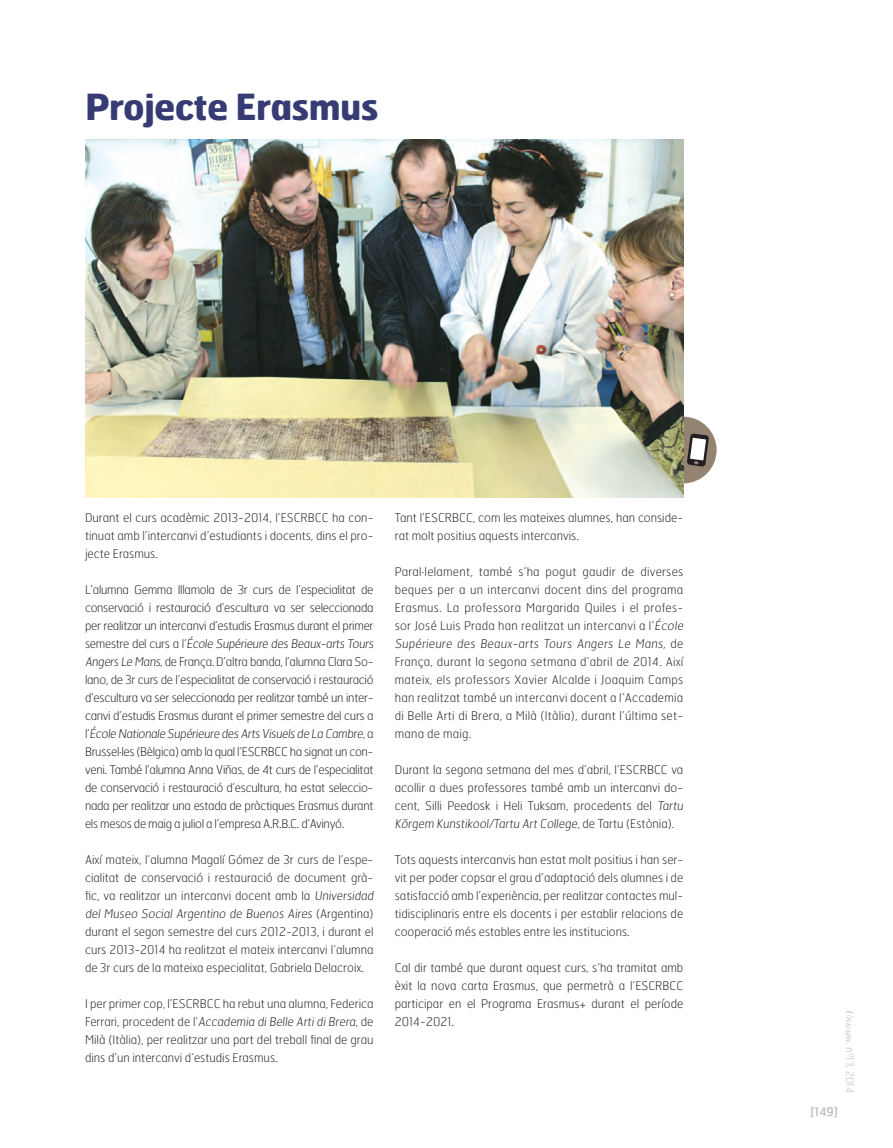
<style>
.page{position:relative;width:893px;height:1148px;background:#fff}
.page>*{position:absolute;margin:0;border:0;box-sizing:border-box;transform-origin:0 0}
.Abstracte_articulo_1{font:700 36px "Hermes";letter-spacing:-.02em;color:#363b74}
.Txt_CAT{font:100 12px/18px "Hermes";color:#231f20;text-align:justify}
.Txt_CAT-2{font:100 12px/18px "Hermes";letter-spacing:-.025em;color:#231f20}
.Txt_CAT-3{font:100 12px/18px "Hermes";letter-spacing:.02em;color:#231f20}
.t1{font:12px "Hermes";color:#bcbdc0}
.t2{font:100 10.5px "Hermes";color:#bcbdc0}
.s1{font-family:"Bodoni Std";font-weight:400;font-style:italic}
</style>
<div class="page">
<div style="left:650px;top:417px;width:66px;height:66px;background:#948370;border-radius:50%"></div>
<svg style="left:687px;top:433px;width:22px;height:34px"></svg>
<img style="left:85px;top:139px;width:598px;height:358px">
<p class="Abstracte_articulo_1" style="left:85px;top:83px;width:295px">Projecte Erasmus</p>
<p class="Txt_CAT" style="left:85px;top:508px;width:290px">Durant el curs acadèmic 2013-2014, l’ESCRBCC ha con· tinuat amb l’intercanvi d’estudiants i docents, dins el pro· jecte Erasmus.</p>
<p class="Txt_CAT-2" style="left:85px;top:580px;width:292px">L’alumna Gemma Illamola de 3r curs de l’especialitat de conservació i restauració d’escultura va ser seleccionada per realitzar un intercanvi d’estudis Erasmus durant el primer semestre del curs a l’École Supérieure des Beaux- arts Tours Angers Le Mans, de França. D’altra banda, l’alumna Clara So· lano, de 3r curs de l’especialitat de conservació i restauració d’escultura va ser seleccionada per realitzar també un inter· canvi d’estudis Erasmus durant el primer semestre del curs a l’École Nationale Supérieure des Arts Visuels de La Cambre, a Brussel·les (Bèlgica) amb la qual l’ESCRBCC ha signat un con· veni. També l’alumna Anna Viñas, de 4t curs de l’especialitat de conservació i restauració d’escultura, ha estat seleccio· nada per realitzar una estada de pràctiques Erasmus durant els mesos de maig a juliol a l’empresa A.R.B.C. d’Avinyó.</p>
<p class="Txt_CAT" style="left:85px;top:850px;width:292px;text-align:left">Així mateix, l’alumna Magalí Gómez de 3r curs de l’espe· cialitat de conservació i restauració de document grà· fic, va realitzar un intercanvi docent amb la Universidad del Museo Social Argentino de Buenos Aires (Argentina) durant el segon semestre del curs 2012-2013, i durant el curs 2013-2014 ha realitzat el mateix intercanvi l’alumna de 3r curs de la mateixa especialitat, Gabriela Delacroix.</p>
<p class="Txt_CAT" style="left:85px;top:994px;width:290px">I per primer cop, l’ESCRBCC ha rebut una alumna, Federica Ferrari, procedent de l’Accademia di Belle Arti di Brera, de Milà (Itàlia), per realitzar una part del treball final de grau dins d’un intercanvi d’estudis Erasmus.</p>
<p class="Txt_CAT" style="left:395px;top:508px;width:290px">Tant l’ESCRBCC, com les mateixes alumnes, han conside· rat molt positius aquests intercanvis.</p>
<p class="Txt_CAT-3" style="left:395px;top:562px;width:292px">Paral·lelament, també s’ha pogut gaudir de diverses beques per a un intercanvi docent dins del programa Erasmus. La professora Margarida Quiles i el profes· sor José Luis Prada han realitzat un intercanvi a l’École Supérieure des Beaux- arts Tours Angers Le Mans, de França, durant la segona setmana d’abril de 2014. Així mateix, els professors Xavier Alcalde i Joaquim Camps han realitzat també un intercanvi docent a l’Accademia di Belle Arti di Brera, a Milà (Itàlia), durant l’última set· mana de maig.</p>
<p class="Txt_CAT" style="left:395px;top:760px;width:292px;text-align:left">Durant la segona setmana del mes d’abril, l’ESCRBCC va acollir a dues professores també amb un intercanvi do· cent, Silli Peedosk i Heli Tuksam, procedents del Tartu Kõrgem Kunstikool/Tartu Art College, de Tartu (Estònia).</p>
<p class="Txt_CAT" style="left:395px;top:850px;width:290px">Tots aquests intercanvis han estat molt positius i han ser· vit per poder copsar el grau d’adaptació dels alumnes i de satisfacció amb l’experiència, per realitzar contactes mul· tidisciplinaris entre els docents i per establir relacions de cooperació més estables entre les institucions.</p>
<p class="Txt_CAT" style="left:395px;top:958px;width:290px">Cal dir també que durant aquest curs, s’ha tramitat amb èxit la nova carta Erasmus, que permetrà a l’ESCRBCC participar en el Programa Erasmus+ durant el període 2014-2021.</p>
<p class="t1" style="left:810px;top:1104px;width:29px">[149]</p>
<p class="t2" style="left:856px;top:1010px;width:84px;rotate:90deg"><span class="s1">Unicum</span>, nº13, 2014</p>
</div>
